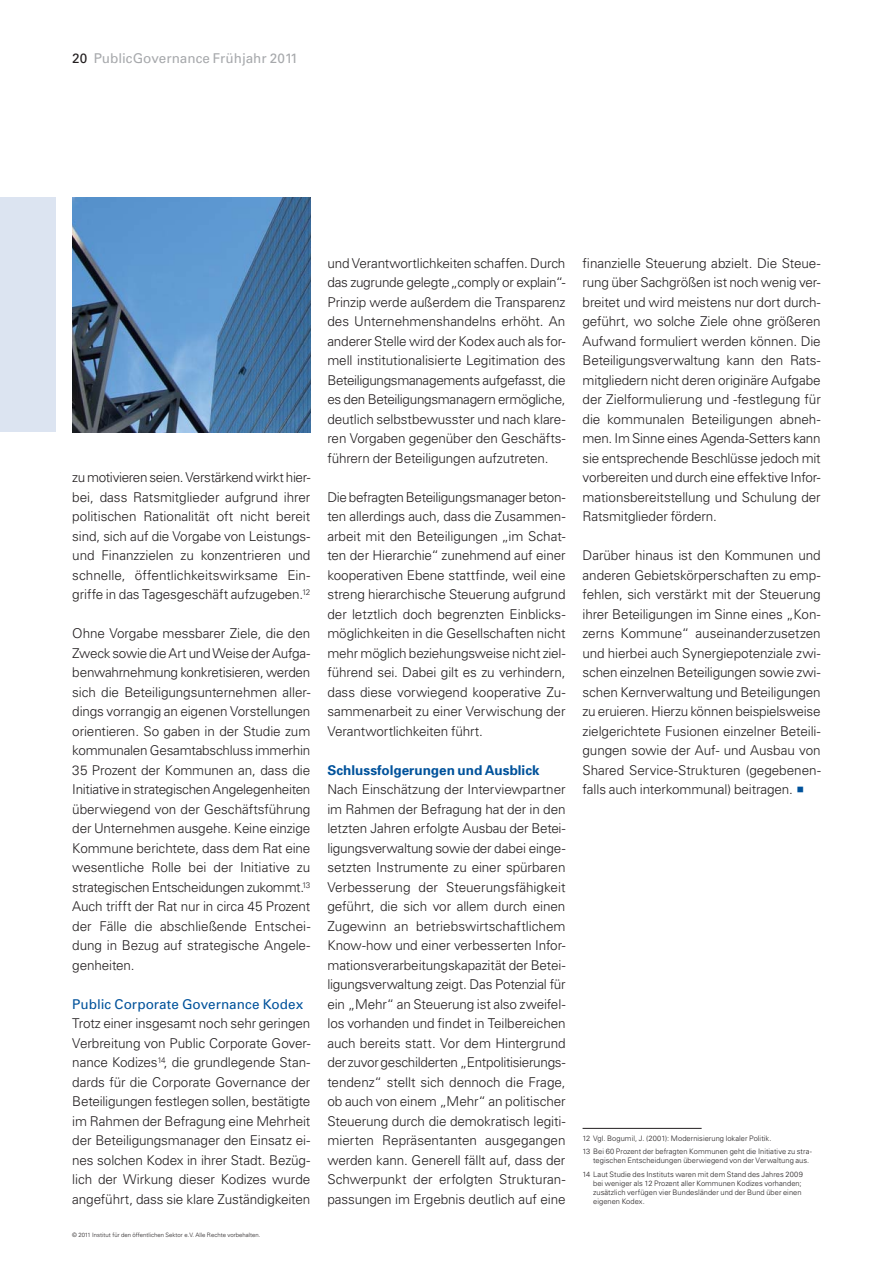
<style>
.page{position:relative;width:893px;height:1263px;background:#fff}
.page>*{position:absolute;margin:0;border:0;box-sizing:border-box;transform-origin:0 0}
.t1{font:300 13.5px/19.5px "Univers";letter-spacing:-.01em;color:#231f20;text-align:justify}
.t2{font:13.5px "Univers";color:#a7a9ac}
.t3{font:13.5px "Univers";color:#00529b}
.t4{font:700 13.5px "Univers";letter-spacing:-.005em;color:#00529b}
.t5{font:300 7.5px/13.5px "Univers";letter-spacing:.005em;color:#231f20}
.t6{font:300 6px "Univers";color:#231f20}
.s1{color:#231f20}
</style>
<div class="page">
<div style="left:0;top:198px;width:55px;height:234px;background:#dce4f1"></div>
<img style="left:72px;top:198px;width:238px;height:234px">
<hr style="left:583px;top:1128px;width:119px;height:1px;background:#231f20">
<p class="t2" style="left:72px;top:54px;width:227px"><span class="s1">20</span> PublicGovernance Frühjahr 2011</p>
<p class="t1" style="left:72px;top:469px;width:240px">zu motivieren seien. Verstärkend wirkt hier&shy;bei, dass Ratsmitglie der aufgrund ihrer politischen Rationalität oft nicht bereit sind, sich auf die Vorgabe von Leistungs&shy;und Finanzzielen zu konzentrieren und schnelle, öffentlichkeitswirksame Ein&shy;griffe in das Tagesgeschäft aufzugeben .<sup>12</sup></p>
<p class="t1" style="left:72px;top:625px;width:240px">Ohne Vorgabe messbarer Ziele, die den Zweck sowie die Art und Weise der Aufga&shy;ben wahrnehmung konkretisieren, werden sich die Beteiligungsunternehmen aller&shy;dings vorrangig an eigenen Vorstellungen orientieren. So gaben in der Studie zum kommunalen Gesamtabschluss immerhin 35 Prozent der Kommunen an, dass die Initiative in strategischen Angelegenheiten überwiegend von der Geschäftsführung der Unternehmen ausgehe. Keine einzige Kommune berichtete, dass dem Rat eine wesentliche Rolle bei der Initiative zu strategischen Entscheidungen zukommt .<sup>13<br></sup>Auch trifft der Rat nur in circa 45 Prozent der Fälle die abschließende Entschei&shy;dung in Bezug auf strategische Angele&shy;genhei ten.</p>
<p class="t3" style="left:72px;top:999px;width:232px">Public Corporate Governance Kodex</p>
<p class="t1" style="left:72px;top:1015px;width:240px">Trotz einer insgesamt noch sehr geringen Verbreitung von Public Corporate Gover&shy;nance Kodizes<sup>14</sup>, die grundlegende Stan&shy;dards für die Corporate Governance der Beteiligungen festlegen sollen, bestätigte im Rahmen der Befragung eine Mehrheit der Beteiligungsmanager den Einsatz ei&shy;nes solchen Kodex in ihrer Stadt. Bezüg&shy;lich der Wirkung dieser Kodizes wurde angeführt, dass sie klare Zuständigkeiten</p>
<p class="t6" style="left:72px;top:1233px;width:190px">© 2011 Institut für den öffentlichen Sektor e.V. Alle Rechte vorbehalten.</p>
<p class="t1" style="left:327px;top:254px;width:240px">und Verantwortlichkeiten schaffen. Durch das zugrunde gelegte „comply or explain“- Prinzip werde außerdem die Transparenz des Unternehmenshandelns erhöht. An an derer Stelle wird der Kodex auch als for&shy;mell institutionalisierte Legitimation des Be tei ligungsmanagements aufgefasst, die es den Beteiligungsmanagern ermögliche , deutlich selbstbewusster und nach klare&shy;ren Vorgaben gegenüber den Geschäfts&shy;führern der Beteiligungen aufzutreten.</p>
<p class="t1" style="left:327px;top:488px;width:240px">Die befragten Beteiligungsmanager beton&shy;ten allerdings auch, dass die Zusammen&shy;arbeit mit den Beteiligungen „im Schat&shy;ten der Hierarchie“ zunehmend auf einer ko ope rativen Ebene stattfinde, weil eine streng hierarchische Steuerung aufgrund der letztlich doch begrenzten Einblicks&shy;möglichkeiten in die Gesellschaften nicht mehr möglich beziehungsweise nicht ziel&shy;führend sei. Dabei gilt es zu verhindern, dass diese vorwiegend kooperative Zu&shy;sam menarbeit zu einer Verwischung der Verantwortlichkeiten führt.</p>
<p class="t4" style="left:327px;top:765px;width:214px">Schlussfolgerungen und Ausblick</p>
<p class="t1" style="left:327px;top:781px;width:240px">Nach Einschätzung der Interviewpartner im Rahmen der Befragung hat der in den letzten Jahren erfolgte Aus bau der Betei&shy;ligungsverwaltung sowie der dabei einge&shy;setzten Instrumente zu einer spürbaren Verbesserung der Steuerungsfähigkeit geführt, die sich vor allem durch einen Zugewinn an betriebswirtschaftli chem Know-how und einer verbesserten Infor&shy;ma tionsverarbeitungskapazität der Be tei&shy;ligungsverwaltung zeigt. Das Potenzial für ein „Mehr“ an Steuerung ist also zweifel&shy;los vorhanden und findet in Teil be reichen auch bereits statt. Vor dem Hinter grund der zuvor geschilderten „Entpolitisierungs&shy;tendenz“ stellt sich den noch die Frage, ob auch von einem „Mehr“ an poli tischer Steuerung durch die demokratisch legiti&shy;mierten Repräsentanten ausgegangen werden kann. Generell fällt auf, dass der Schwerpunkt der erfolgten Struktur an&shy;passungen im Ergebnis deutlich auf eine</p>
<p class="t1" style="left:583px;top:254px;width:240px">finanzielle Steuerung abzielt. Die Steue&shy;rung über Sachgrößen ist noch wenig ver&shy;breitet und wird meistens nur dort durch&shy;geführt, wo solche Ziele ohne größe ren Aufwand formuliert werden können . Die Beteiligungsverwaltung kann den Rats&shy;mitgliedern nicht deren originäre Aufgabe der Zielformulierung und -festlegung für die kommunalen Beteiligungen abneh&shy;men. Im Sinne eines Agenda-Setters kann sie entsprechende Beschlüsse jedoch mit vorbereiten und durch eine effektive Infor&shy;mationsbereitstellung und Schulung der Ratsmitglieder fördern.</p>
<p class="t1" style="left:583px;top:547px;width:240px">Darüber hinaus ist den Kommunen und anderen Gebietskörperschaften zu emp&shy;fehlen, sich verstärkt mit der Steuerung ihrer Beteiligungen im Sinne eines „Kon&shy;zerns Kommune“ auseinanderzusetzen und hierbei auch Synergiepotenziale zwi&shy;schen einzelnen Beteiligungen sowie zwi&shy;schen Kernverwaltung und Beteiligungen zu eruieren. Hierzu können beispielsweise zielgerichtete Fusionen einzelner Beteili&shy;gungen sowie der Auf- und Ausbau von Shared Service-Strukturen (gegebenen&shy;falls auch interkommunal) beitragen.</p>
<p class="t5" style="left:583px;top:1132px;width:231px">12 Vgl. Bogumil, J. (2001): Modernisierung lokaler Politik.<br>13 Bei 60 Prozent der befragten Kommunen geht die Initiative zu stra-</p>
<p class="t5" style="left:583px;top:1154px;width:228px;text-indent:11px">tegischen Entscheidungen überwiegend von der Verwaltung aus.<br>14 Laut Studie des Instituts waren mit dem Stand des Jahres 2009</p>
<p class="t5" style="left:593px;top:1179px;width:210px;line-height:9px;text-align:justify">bei weniger als 12 Prozent aller Kommunen Kodizes vorhanden; zusätzlich verfügen vier Bundesländer und der Bund über einen eigenen Kodex.</p>
</div>
